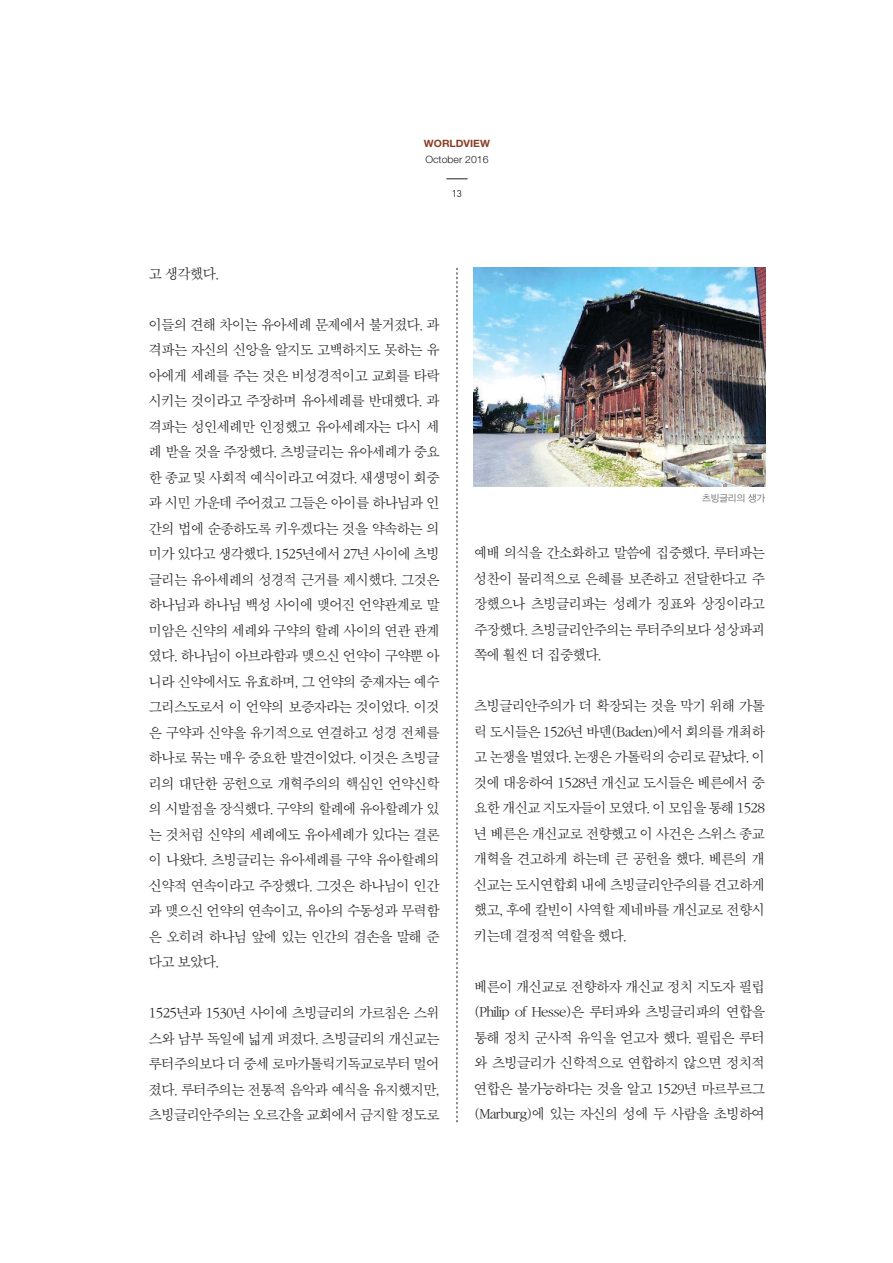
<style>
.page{position:relative;width:893px;height:1263px;background:#fff}
.page>*{position:absolute;margin:0;border:0;box-sizing:border-box;transform-origin:0 0}
.t1{font:14.25px/25.5px "SM3 S Pmu 02 KS Cms UHC H";letter-spacing:-.1em;color:#231f20;text-align:justify}
.t2{font:300 10.05px "Helvetica Neue LT Pro";color:#231f20;scale:1.04 1}
.t3{font:700 10.05px "Helvetica Neue LT Pro";color:#8d3f27;scale:1.04 1}
.t4{font:9.75px "Yoon Gothic L KS Cms UHC H";letter-spacing:-.01em;color:#6d6e70}
.t5{font:9.75px "DIN";color:#231f20}
</style>
<div class="page">
<svg style="left:446px;top:178px;width:22px;height:1px"></svg>
<svg style="left:457px;top:268px;width:1px;height:854px"></svg>
<img style="left:474px;top:268px;width:291px;height:218px">
<p class="t3" style="left:424px;top:137px;width:65px">WORLDVIEW</p>
<p class="t2" style="left:425px;top:154px;width:62px">October 2016</p>
<p class="t5" style="left:452px;top:188px;width:12px">13</p>
<p class="t1" style="left:149px;top:262px;width:72px">고 생각했다.</p>
<p class="t1" style="left:149px;top:313px;width:293px">이들의 견해 차이는 유아세례 문제에서 불거졌다. 과 격파는 자신의 신앙을 알지도 고백하지도 못하는 유 아에게 세례를 주는 것은 비성경적이고 교회를 타락 시키는 것이라고 주장하며 유아세례를 반대했다. 과 격파는 성인세례만 인정했고 유아세례자는 다시 세 례 받을 것을 주장했다. 츠빙글리는 유아세례가 중요 한 종교 및 사회적 예식이라고 여겼다. 새생명이 회중 과 시민 가운데 주어졌고 그들은 아이를 하나님과 인 간의 법에 순종하도록 키우겠다는 것을 약속하는 의 미가 있다고 생각했다. 1525년에서 27년 사이에 츠빙 글리는 유아세례의 성경적 근거를 제시했다. 그것은 하나님과 하나님 백성 사이에 맺어진 언약관계로 말 미암은 신약의 세례와 구약의 할례 사이의 연관 관계 였다. 하나님이 아브라함과 맺으신 언약이 구약뿐 아 니라 신약에서도 유효하며, 그 언약의 중재자는 예수 그리스도로서 이 언약의 보증자라는 것이었다. 이것 은 구약과 신약을 유기적으로 연결하고 성경 전체를 하나로 묶는 매우 중요한 발견이었다. 이것은 츠빙글 리의 대단한 공헌으로 개혁주의의 핵심인 언약신학 의 시발점을 장식했다. 구약의 할례에 유아할례가 있 는 것처럼 신약의 세례에도 유아세례가 있다는 결론 이 나왔다. 츠빙글리는 유아세례를 구약 유아할례의 신약적 연속이라고 주장했다. 그것은 하나님이 인간 과 맺으신 언약의 연속이고, 유아의 수동성과 무력함 은 오히려 하나님 앞에 있는 인간의 겸손을 말해 준 다고 보았다.</p>
<p class="t1" style="left:149px;top:1001px;width:293px">1525년과 1530년 사이에 츠빙글리의 가르침은 스위 스와 남부 독일에 넓게 퍼졌다. 츠빙글리의 개신교는 루터주의보다 더 중세 로마가톨릭기독교로부터 멀어 졌다. 루터주의는 전통적 음악과 예식을 유지했지만, 츠빙글리안주의는 오르간을 교회에서 금지할 정도로</p>
<p class="t4" style="left:702px;top:494px;width:65px">츠빙글리의 생가</p>
<p class="t1" style="left:474px;top:541px;width:293px">예배 의식을 간소화하고 말씀에 집중했다. 루터파는 성찬이 물리적으로 은혜를 보존하고 전달한다고 주 장했으나 츠빙글리파는 성례가 징표와 상징이라고 주장했다. 츠빙글리안주의는 루터주의보다 성상파괴 쪽에 훨씬 더 집중했다.</p>
<p class="t1" style="left:474px;top:694px;width:293px">츠빙글리안주의가 더 확장되는 것을 막기 위해 가톨 릭 도시들은 1526년 바덴(Baden)에서 회의를 개최하 고 논쟁을 벌였다. 논쟁은 가톨릭의 승리로 끝났다. 이 것에 대응하여 1528년 개신교 도시들은 베른에서 중 요한 개신교 지도자들이 모였다. 이 모임을 통해 1528 년 베른은 개신교로 전향했고 이 사건은 스위스 종교 개혁을 견고하게 하는데 큰 공헌을 했다. 베른의 개 신교는 도시연합회 내에 츠빙글리안주의를 견고하게 했고, 후에 칼빈이 사역할 제네바를 개신교로 전향시 키는데 결정적 역할을 했다.</p>
<p class="t1" style="left:474px;top:974px;width:293px">베른이 개신교로 전향하자 개신교 정치 지도자 필립 (Philip of Hesse)은 루터파와 츠빙글리파의 연합을 통해 정치 군사적 유익을 얻고자 했다. 필립은 루터 와 츠빙글리가 신학적으로 연합하지 않으면 정치적 연합은 불가능하다는 것을 알고 1529년 마르부르그 (Marburg)에 있는 자신의 성에 두 사람을 초빙하여</p>
</div>
